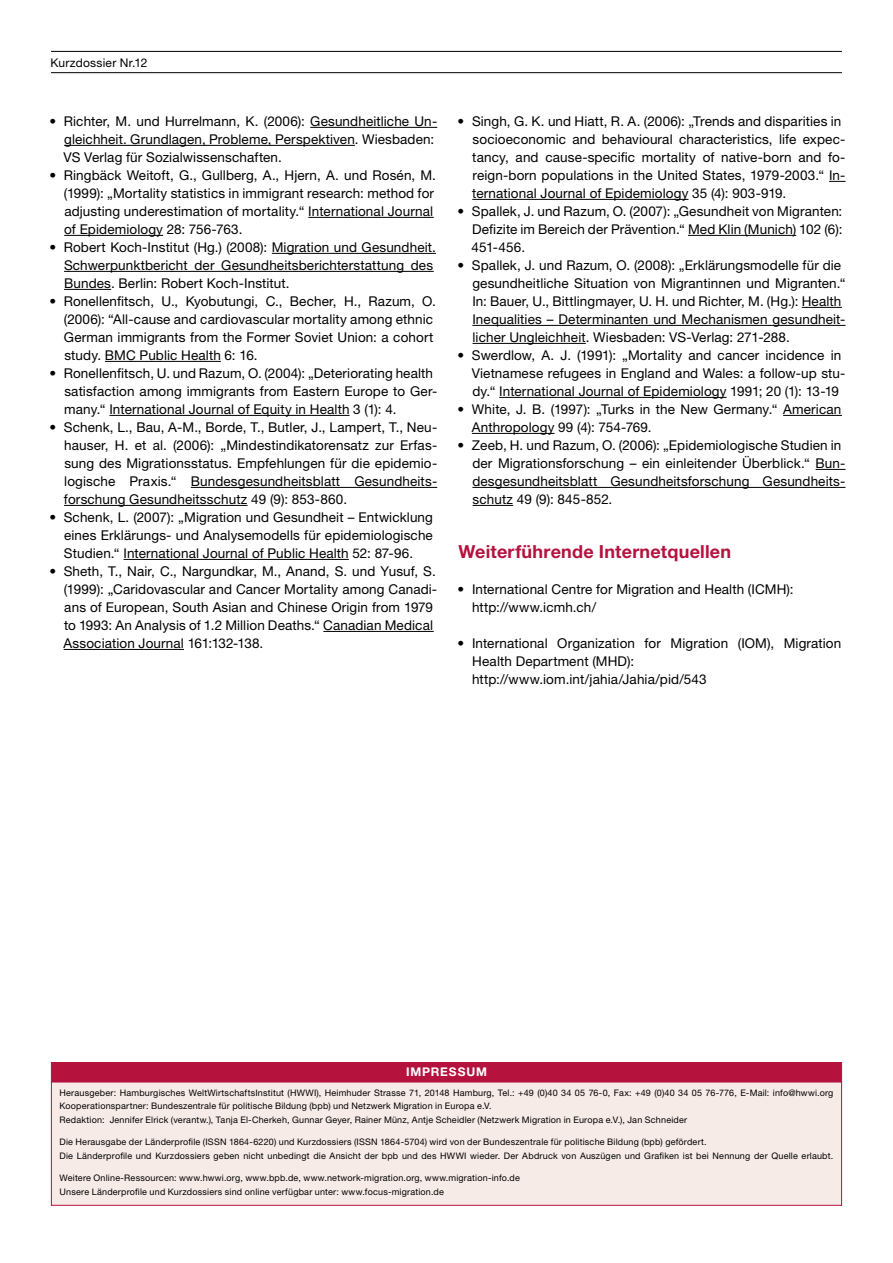
<style>
.page{position:relative;width:893px;height:1263px;background:#fff}
.page>*{position:absolute;margin:0;border:0;box-sizing:border-box;transform-origin:0 0}
.t1{font:700 18px "Helvetica Neue LT Pro";letter-spacing:.015em;color:#b5123e}
.t2{font:13.5px/18px "Helvetica Neue LT Pro";letter-spacing:.01em;color:#000}
.t3{font:12px "Helvetica Neue LT Pro";letter-spacing:.02em;color:#000}
.t4{font:700 12px "Helvetica Neue LT Pro";letter-spacing:.07em;color:#fff}
.t5{font:9px/13.5px "Helvetica Neue LT Pro";letter-spacing:.02em;color:#000}
</style>
<div class="page">
<hr style="left:51px;top:51px;width:791px;height:1px;background:#000">
<hr style="left:51px;top:72px;width:791px;height:1px;background:#000">
<hr style="left:310px;top:127px;width:127px;height:1px;background:#000">
<hr style="left:64px;top:145px;width:291px;height:1px;background:#000">
<hr style="left:308px;top:217px;width:126px;height:1px;background:#000">
<hr style="left:64px;top:235px;width:99px;height:1px;background:#000">
<hr style="left:272px;top:253px;width:164px;height:1px;background:#000">
<hr style="left:64px;top:271px;width:370px;height:1px;background:#000">
<hr style="left:64px;top:289px;width:47px;height:1px;background:#000">
<hr style="left:105px;top:361px;width:116px;height:1px;background:#000">
<hr style="left:109px;top:415px;width:241px;height:1px;background:#000">
<hr style="left:191px;top:487px;width:246px;height:1px;background:#000">
<hr style="left:64px;top:505px;width:184px;height:1px;background:#000">
<hr style="left:124px;top:559px;width:225px;height:1px;background:#000">
<hr style="left:323px;top:631px;width:111px;height:1px;background:#000">
<hr style="left:64px;top:649px;width:120px;height:1px;background:#000">
<svg style="left:829px;top:181px;width:16px;height:1px"></svg>
<hr style="left:472px;top:199px;width:216px;height:1px;background:#000">
<hr style="left:688px;top:235px;width:108px;height:1px;background:#000">
<hr style="left:802px;top:307px;width:40px;height:1px;background:#000">
<hr style="left:472px;top:325px;width:373px;height:1px;background:#000">
<hr style="left:473px;top:343px;width:113px;height:1px;background:#000">
<hr style="left:499px;top:397px;width:228px;height:1px;background:#000">
<hr style="left:783px;top:415px;width:59px;height:1px;background:#000">
<hr style="left:472px;top:433px;width:82px;height:1px;background:#000">
<svg style="left:816px;top:469px;width:29px;height:1px"></svg>
<hr style="left:472px;top:487px;width:373px;height:1px;background:#000">
<hr style="left:473px;top:505px;width:40px;height:1px;background:#000">
<div style="left:51px;top:1062px;width:791px;height:20px;background:#b5123e"></div>
<div style="left:51px;top:1082px;width:791px;height:124px;background:#f7ebe8;border:1px solid #b5123e"></div>
<p class="t3" style="left:51px;top:56px;width:98px">Kurzdossier Nr.12</p>
<p class="t2" style="left:64px;top:112px;width:375px;text-indent:-14px">• Richter, M. und Hurrelmann, K. (2006): Gesundheitliche Un&shy;gleichheit. Grundlagen, Probleme, Perspektiven. Wiesbaden:<br>VS Verlag für Sozialwissenschaften.</p>
<p class="t2" style="left:64px;top:166px;width:374px;text-indent:-14px">• Ringbäck Weitoft, G., Gullberg, A., Hjern, A. und Rosén, M. (1999): „Mortality statistics in immigrant research: method for adjusting underestimation of mortality.“ International Journal of Epidemiology 28: 756-763.</p>
<p class="t2" style="left:64px;top:238px;width:373px;text-indent:-15px">• Robert Koch-Institut (Hg.) (2008): Migration und Gesundheit.<br>Schwerpunktbericht der Gesundheitsberichterstattung des<br>Bundes. Berlin: Robert Koch-Institut.</p>
<p class="t2" style="left:64px;top:292px;width:374px;text-indent:-14px">• Ronellenfitsch, U., Kyobutungi, C., Becher, H., Razum, O. (2006): “All-cause and cardiovascular mortality among ethnic German immigrants from the Former Soviet Union: a cohort study. BMC Public Health 6: 16.</p>
<p class="t2" style="left:64px;top:364px;width:374px;text-indent:-15px">• Ronellenfitsch, U. und Razum, O. (2004): „Deteriorating health satisfaction among immigrants from Eastern Europe to Ger&shy;many.“ International Journal of Equity in Health 3 (1): 4.</p>
<p class="t2" style="left:64px;top:418px;width:375px;text-align:justify;text-indent:-15px">• Schenk, L., Bau, A-M., Borde, T., Butler, J., Lampert, T., Neu&shy;hauser, H. et al. (2006): „Mindestindikatorensatz zur Erfas&shy;sung des Migrationsstatus. Empfehlungen für die epidemio&shy;logische Praxis.“ Bundesgesundheitsblatt Gesundheits&shy;forschung Gesundheitsschutz 49 (9): 853-860.</p>
<p class="t2" style="left:64px;top:508px;width:371px;text-align:justify;text-indent:-15px">• Schenk, L. (2007): „Migration und Gesundheit – Entwicklung eines Erklärungs- und Analysemodells für epidemiologische Studien.“ International Journal of Public Health 52: 87-96.</p>
<p class="t2" style="left:64px;top:562px;width:375px;text-indent:-14px">• Sheth, T., Nair, C., Nargundkar, M., Anand, S. und Yusuf, S. (1999): „Caridovascular and Cancer Mortality among Canadi&shy;ans of European, South Asian and Chinese Origin from 1979 to 1993: An Analysis of 1.2 Million Deaths.“ Canadian Medical Association Journal 161:132-138.</p>
<p class="t2" style="left:472px;top:112px;width:375px;text-indent:-15px">• Singh, G. K. und Hiatt, R. A. (2006): „Trends and disparities in socioeconomic and behavioural characteristics, life expec&shy;tancy, and cause-specific mortality of native-born and fo&shy;reign-born populations in the United States, 1979-2003.“ In&shy;ternational Journal of Epidemiology 35 (4): 903-919.</p>
<p class="t2" style="left:471px;top:202px;width:372px;text-align:justify;text-indent:-14px">• Spallek, J. und Razum, O. (2007): „Gesundheit von Migranten:<br>Defizite im Bereich der Prävention.“ Med Klin (Munich) 102 (6):<br>451-456.</p>
<p class="t2" style="left:472px;top:256px;width:375px;text-indent:-15px">• Spallek, J. und Razum, O. (2008): „Erklärungsmodelle für die gesundheitliche Situation von Migrantinnen und Migranten.“ In: Bauer, U., Bittlingmayer, U. H. und Richter, M. (Hg.): Health Inequalities – Determinanten und Mechanismen gesundheit&shy;licher Ungleichheit. Wiesbaden: VS-Verlag: 271-288.</p>
<p class="t2" style="left:472px;top:346px;width:375px;text-indent:-14px">• Swerdlow, A. J. (1991): „Mortality and cancer incidence in<br>Vietnamese refugees in England and Wales: a follow-up stu&shy;dy.“ International Journal of Epidemiology 1991; 20 (1): 13-19</p>
<p class="t2" style="left:472px;top:400px;width:371px;text-indent:-14px">• White, J. B. (1997): „Turks in the New Germany.“ American<br>Anthropology 99 (4): 754-769.</p>
<p class="t2" style="left:472px;top:436px;width:375px;text-indent:-15px">• Zeeb, H. und Razum, O. (2006): „Epidemiologische Studien in der Migrationsforschung – ein einleitender Überblick.“ Bun&shy;desgesundheitsblatt Gesundheitsforschung Gesundheits&shy;schutz 49 (9): 845-852.</p>
<h1 class="t1" style="left:459px;top:540px;width:274px">Weiterführende Internetquellen</h1>
<p class="t2" style="left:472px;top:580px;width:323px;text-indent:-14px">• International Centre for Migration and Health (ICMH): http://www.icmh.ch/</p>
<p class="t2" style="left:472px;top:634px;width:371px;text-indent:-14px">• International Organization for Migration (IOM), Migration<br>Health Department (MHD): http://www.iom.int/jahia/Jahia/pid/543</p>
<p class="t4" style="left:406px;top:1064px;width:82px">IMPRESSUM</p>
<p class="t5" style="left:60px;top:1086px;width:775px">Herausgeber: Hamburgisches WeltWirtschaftsInstitut (HWWI), Heimhuder Strasse 71, 20148 Hamburg, Tel.: +49 (0)40 34 05 76-0, Fax: +49 (0)40 34 05 76-776, E-Mail: info@hwwi.org<br>Kooperationspartner: Bundeszentrale für politische Bildung (bpb) und Netzwerk Migration in Europa e.V.<br>Redaktion: Jennifer Elrick (verantw.), Tanja El-Cherkeh, Gunnar Geyer, Rainer Münz, Antje Scheidler (Netzwerk Migration in Europa e.V.), Jan Schneider</p>
<p class="t5" style="left:60px;top:1135px;width:775px">Die Herausgabe der Länderprofile (ISSN 1864-6220) und Kurzdossiers (ISSN 1864-5704) wird von der Bundeszentrale für politische Bildung (bpb) gefördert.<br>Die Länderprofile und Kurzdossiers geben nicht unbedingt die Ansicht der bpb und des HWWI wieder. Der Abdruck von Auszügen und Grafiken ist bei Nennung der Quelle erlaubt.</p>
<p class="t5" style="left:60px;top:1171px;width:462px">Weitere Online-Ressourcen: www.hwwi.org, www.bpb.de, www.network-migration.org, www.migration-info.de<br>Unsere Länderprofile und Kurzdossiers sind online verfügbar unter: www.focus-migration.de</p>
</div>
